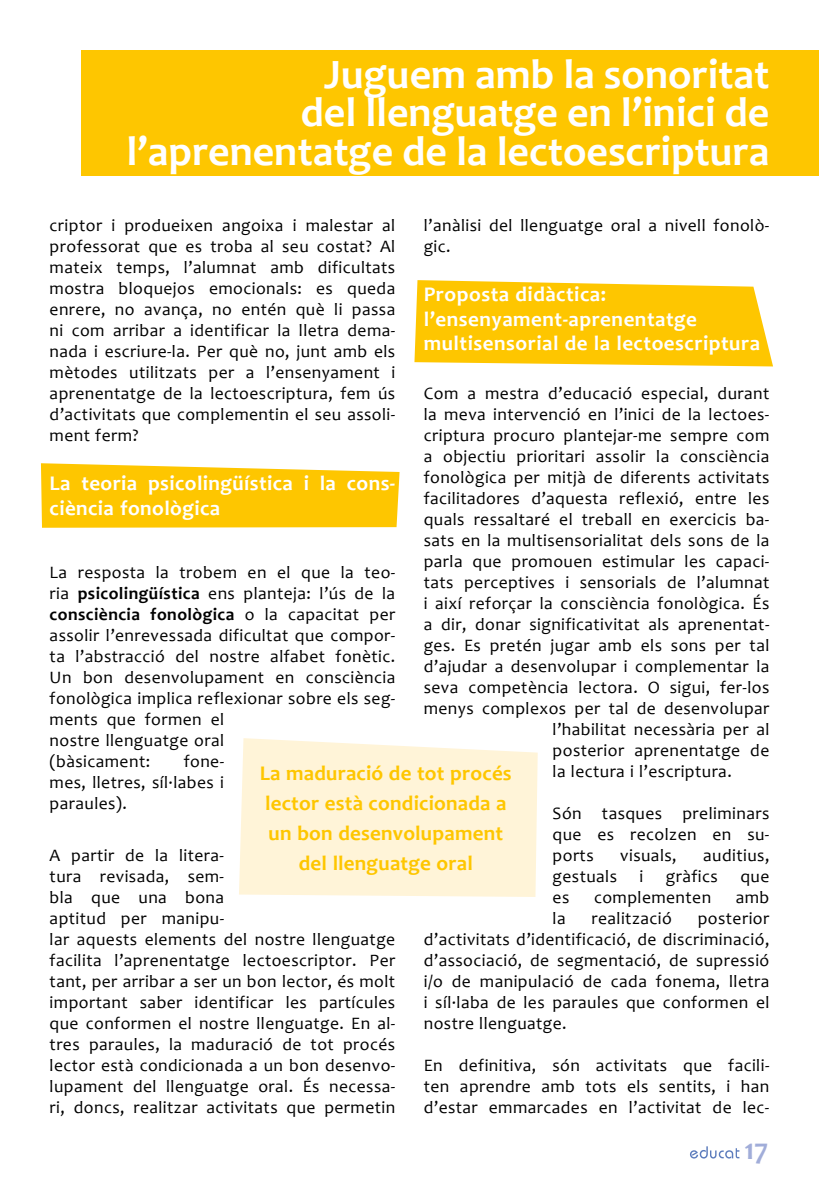
<style>
.page{position:relative;width:819px;height:1191px;background:#fff}
.page>*{position:absolute;margin:0;border:0;box-sizing:border-box;transform-origin:0 0}
.t1{font:700 42px/38.5px "Candara";color:#fff;text-align:right}
.t2{font:700 29.75px "Candara";color:#a1add9}
.t3{font:700 21px/24.5px "Candara";letter-spacing:.025em;color:#fff}
.t4{font:700 21px/29.8px "Candara";letter-spacing:.01em;color:#fec600;text-align:center}
.t5{font:17.5px/21px "Candara";letter-spacing:.025em;color:#000;text-align:justify}
.s1{font-weight:700}
</style>
<div class="page">
<svg style="left:690px;top:1146px;width:49px;height:12px"></svg>
<svg style="left:41px;top:463px;width:358px;height:65px;background:#feca15"></svg>
<svg style="left:414px;top:280px;width:359px;height:86px;background:#fecb17"></svg>
<div style="left:82px;top:51px;width:737px;height:125px;background:#fec600"></div>
<div style="left:239px;top:738px;width:298px;height:159px;background:#fff4d8"></div>
<h1 class="t1" style="left:126px;top:54px;width:644px">Juguem amb la sonoritat<br>del llenguatge en l’inici de l’aprenentatge de la lectoescriptura</h1>
<p class="t5" style="left:423px;top:215px;width:347px">l’anàlisi del llenguatge oral a nivell fonolò&shy;gic.</p>
<p class="t3" style="left:424px;top:282px;width:338px">Proposta didàctica: l’ensenyament-aprenentatge multisensorial de la lectoescriptura</p>
<p class="t5" style="left:424px;top:383px;width:347px">Com a mestra d’educació especial, durant</p>
<p class="t5" style="left:424px;top:404px;width:347px">la meva intervenció en l’inici de la lectoes-</p>
<p class="t5" style="left:424px;top:425px;width:347px">criptura procuro plantejar-me sempre com</p>
<p class="t5" style="left:424px;top:446px;width:347px">a objectiu prioritari assolir la consciència</p>
<p class="t5" style="left:424px;top:467px;width:347px">fonològica per mitjà de diferents activitats</p>
<p class="t5" style="left:424px;top:488px;width:347px">facilitadores d’aquesta reflexió, entre les</p>
<p class="t5" style="left:424px;top:509px;width:347px">quals ressaltaré el treball en exercicis ba-</p>
<p class="t5" style="left:424px;top:530px;width:347px">sats en la multisensorialitat dels sons de la</p>
<p class="t5" style="left:424px;top:551px;width:347px">parla que promouen estimular les capaci-</p>
<p class="t5" style="left:424px;top:572px;width:347px">tats perceptives i sensorials de l’alumnat</p>
<p class="t5" style="left:424px;top:593px;width:347px">i així reforçar la consciència fonològica. És</p>
<p class="t5" style="left:424px;top:614px;width:347px">a dir, donar significativitat als aprenentat-</p>
<p class="t5" style="left:424px;top:635px;width:347px">ges. Es pretén jugar amb els sons per tal</p>
<p class="t5" style="left:424px;top:656px;width:347px">d’ajudar a desenvolupar i complementar la</p>
<p class="t5" style="left:424px;top:677px;width:347px">seva competència lectora. O sigui, fer-los</p>
<p class="t5" style="left:424px;top:698px;width:347px">menys complexos per tal de desenvolupar</p>
<p class="t5" style="left:552px;top:719px;width:218px">l’habilitat necessària per al</p>
<p class="t5" style="left:552px;top:740px;width:218px">posterior aprenentatge de</p>
<p class="t5" style="left:552px;top:761px;width:181px">la lectura i l’escriptura.</p>
<p class="t5" style="left:552px;top:803px;width:218px">Són tasques preliminars que es recolzen en su&shy;ports</p>
<p class="t5" style="left:50px;top:215px;width:347px">criptor i produeixen angoixa i malestar al professorat que es troba al seu costat? Al mateix temps, l’alumnat amb dificultats mostra bloquejos emocionals: es queda enrere, no avança, no entén què li passa ni com arribar a identificar la lletra dema&shy;nada i escriure-la. Per què no, junt amb els mètodes utilitzats per a l’ensenyament i aprenentatge de la lectoescriptura, fem ús d’activitats que complementin el seu assoli&shy;ment ferm?</p>
<p class="t3" style="left:50px;top:471px;width:347px">La teoria psicolingüística i la cons&shy;ciència fonològica</p>
<p class="t5" style="left:50px;top:561px;width:347px;text-align:left">La resposta la trobem en el que la teo&shy;ria <span class="s1">psicolingüística</span> ens planteja: l’ús de la <span class="s1">consciència fonològica</span> o la capacitat per assolir l’enrevessada dificultat que compor&shy;ta l’abstracció del nostre alfabet fonètic.<br>Un bon desenvolupament en consciència fonològica implica reflexionar sobre els seg&shy;ments que formen el<br>nostre llenguatge oral<br>(bàsicament:</p>
<p class="t5" style="left:50px;top:750px;width:176px;text-indent:134px">fone&shy;mes, lletres, síl·labes i paraules).</p>
<p class="t5" style="left:50px;top:845px;width:347px;text-align:left">A partir de la litera-<br>tura revisada, sem-<br>bla que una bona<br>aptitud per manipu-<br>lar aquests elements del nostre llenguatge facilita l’aprenentatge lectoescriptor. Per tant, per arribar a ser un bon lector, és molt important saber identificar les partícules que conformen el nostre llenguatge. En al&shy;tres paraules, la maduració de tot procés lector està condicionada a un bon desenvo&shy;lupament del llenguatge oral. És necessa&shy;ri, doncs, realitzar activitats que permetin</p>
<p class="t4" style="left:260px;top:758px;width:253px">La maduració de tot procés lector està condicionada a un bon desenvolupament del llenguatge oral</p>
<p class="t5" style="left:620px;top:845px;width:58px">visuals,</p>
<p class="t5" style="left:703px;top:845px;width:68px">auditius,</p>
<p class="t5" style="left:552px;top:866px;width:66px">gestuals</p>
<p class="t5" style="left:639px;top:866px;width:5px">i</p>
<p class="t5" style="left:666px;top:866px;width:53px">gràfics</p>
<p class="t5" style="left:740px;top:866px;width:30px">que</p>
<p class="t5" style="left:552px;top:887px;width:18px">es</p>
<p class="t5" style="left:594px;top:887px;width:119px">complementen</p>
<p class="t5" style="left:735px;top:887px;width:35px">amb</p>
<p class="t5" style="left:552px;top:908px;width:15px">la</p>
<p class="t5" style="left:591px;top:908px;width:82px">realització</p>
<p class="t5" style="left:424px;top:908px;width:347px;text-indent:274px">posterior d’activitats d’identificació, de discriminació, d’associació, de segmentació, de supressió i/o de manipulació de cada fonema, lletra i síl·laba de les paraules que conformen el nostre llenguatge.</p>
<p class="t5" style="left:424px;top:1055px;width:347px">En definitiva, són activitats que facili&shy;ten aprendre amb tots els sentits, i han d’estar emmarcades en l’activitat de lec-</p>
<h2 class="t2" style="left:744px;top:1130px;width:25px">17</h2>
</div>
